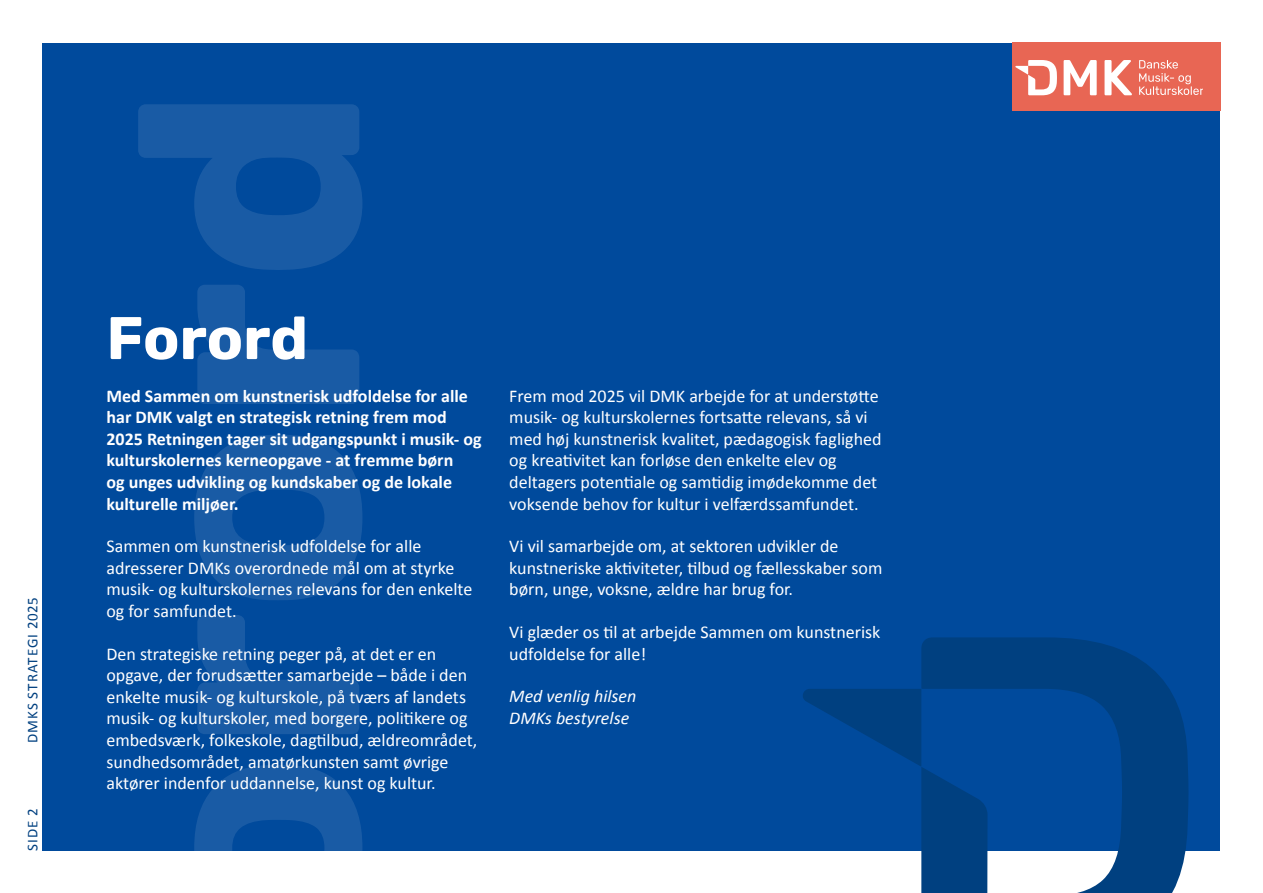
<style>
.page{position:relative;width:1263px;height:893px;background:#fff}
.page>*{position:absolute;margin:0;border:0;box-sizing:border-box;transform-origin:0 0}
.t1{font:700 311.55px "Rubik";letter-spacing:-.005em;color:#fff}
.t2{font:700 60px "Rubik";letter-spacing:-.005em;color:#fff}
.t3{font:18px/21.6px "Calibri";color:#fff}
.t4{font:700 18px/21.6px "Calibri";color:#fff}
.t5{font:italic 18px/21.6px "Calibri";color:#fff}
.t6{font:15px "Calibri";letter-spacing:.07em;color:#004080}
</style>
<div class="page">
<div style="left:43px;top:43px;width:1177px;height:807px;background:#004a9c"></div>
<svg style="left:800px;top:637px;width:388px;height:256px"></svg>
<div style="left:1012px;top:43px;width:208px;height:68px;background:#e86654"></div>
<svg style="left:1015px;top:60px;width:42px;height:35px"></svg>
<svg style="left:1063px;top:60px;width:34px;height:35px"></svg>
<svg style="left:1104px;top:60px;width:28px;height:35px"></svg>
<svg style="left:1139px;top:60px;width:64px;height:35px"></svg>
<p class="t6" style="left:22px;top:743px;width:147px;rotate:-90deg">DMKS STRATEGI 2025</p>
<p class="t6" style="left:22px;top:851px;width:44px;rotate:-90deg">SIDE 2</p>
<h1 class="t1" style="left:70px;top:943px;width:858px;rotate:-90deg">orord</h1>
<h2 class="t2" style="left:106px;top:303px;width:203px">Forord</h2>
<p class="t4" style="left:106px;top:384px;width:377px">Med Sammen om kunstnerisk udfoldelse for alle har DMK valgt en strategisk retning frem mod 2025 Retningen tager sit udgangspunkt i musik- og kulturskolernes kerneopgave - at fremme børn<br>og unges udvikling og kundskaber og de lokale kulturelle miljøer.</p>
<p class="t3" style="left:106px;top:535px;width:367px">Sammen om kunstnerisk udfoldelse for alle adresserer DMKs overordnede mål om at styrke musik- og kulturskolernes relevans for den enkelte og for samfundet.</p>
<p class="t3" style="left:106px;top:642px;width:372px">Den strategiske retning peger på, at det er en opgave, der forudsætter samarbejde – både i den enkelte musik- og kulturskole, på tværs af landets musik- og kulturskoler, med borgere, politikere og embedsværk, folkeskole, dagtilbud, ældreområdet, sundhedsområdet, amatørkunsten samt øvrige aktører indenfor uddannelse, kunst og kultur.</p>
<p class="t3" style="left:509px;top:384px;width:374px">Frem mod 2025 vil DMK arbejde for at understøtte musik- og kulturskolernes fortsatte relevans, så vi med høj kunstnerisk kvalitet, pædagogisk faglighed og kreativitet kan forløse den enkelte elev og deltagers potentiale og samtidig imødekomme det voksende behov for kultur i velfærdssamfundet.</p>
<p class="t3" style="left:509px;top:535px;width:375px">Vi vil samarbejde om, at sektoren udvikler de kunstneriske aktiviteter, tilbud og fællesskaber som børn, unge, voksne, ældre har brug for.</p>
<p class="t3" style="left:509px;top:621px;width:373px">Vi glæder os til at arbejde Sammen om kunstnerisk udfoldelse for alle!</p>
<p class="t5" style="left:509px;top:685px;width:129px">Med venlig hilsen<br>DMKs bestyrelse</p>
</div>
